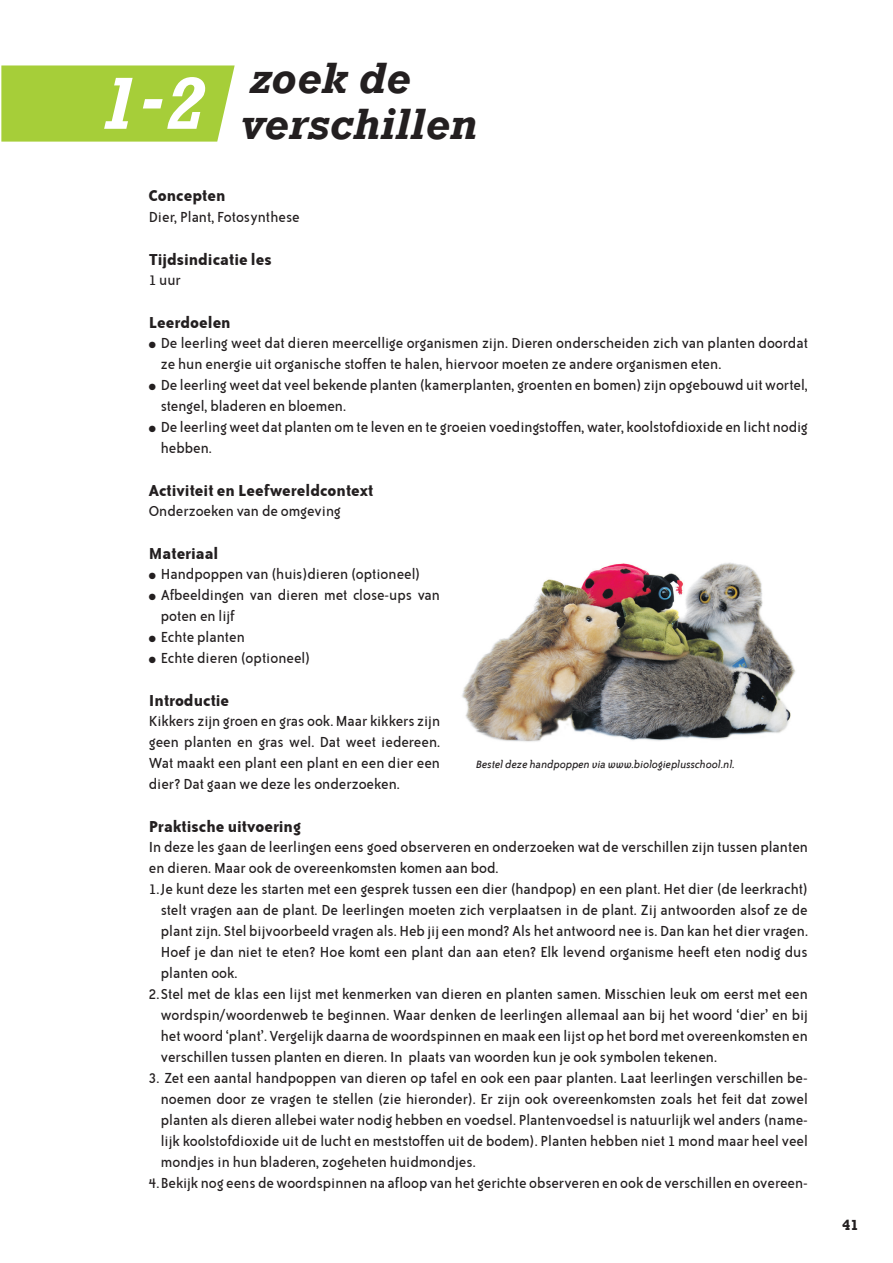
<style>
.page{position:relative;width:893px;height:1263px;background:#fff}
.page>*{position:absolute;margin:0;border:0;box-sizing:border-box;transform-origin:0 0}
.platte_tekst{font:italic 700 75px "Rockwell";color:#fff}
.platte_tekst-2{font:italic 700 45px "Rockwell";color:#231f20}
.tussenkop_vet{font:18px "Bailey Sans ITCTT Bold";color:#231f20}
.tab_tekst{font:16.5px/21px "Bailey Sans ITCTT Book";color:#231f20}
.platte_tekst-3{font:16.5px/21px "Bailey Sans ITCTT Book";color:#231f20;text-align:justify}
.platte_tekst-4{font:700 15px "Rockwell";color:#231f20}
.fotobijschrift{font:italic 12.3px "Bailey Sans ITC";color:#231f20}
</style>
<div class="page">
<svg style="left:1px;top:65px;width:234px;height:77px;background:#aad043"></svg>
<img style="left:462px;top:562px;width:334px;height:180px">
<p class="platte_tekst" style="left:98px;top:59px;width:109px">1-2</p>
<p class="platte_tekst-2" style="left:250px;top:51px;width:162px">zoek de</p>
<p class="platte_tekst-2" style="left:241px;top:98px;width:238px">verschillen</p>
<p class="tussenkop_vet" style="left:149px;top:186px;width:78px">Concepten</p>
<p class="platte_tekst-3" style="left:149px;top:207px;width:152px">Dier, Plant, Fotosynthese</p>
<p class="tussenkop_vet" style="left:149px;top:249px;width:124px">Tijdsindicatie les</p>
<p class="platte_tekst-3" style="left:149px;top:270px;width:34px">1 uur</p>
<p class="tussenkop_vet" style="left:149px;top:312px;width:83px">Leerdoelen</p>
<p class="tab_tekst" style="left:161px;top:333px;width:649px;text-indent:-12px">● De leerling weet dat dieren meercellige organismen zijn. Dieren onderscheiden zich van planten doordat ze hun energie uit organische stoffen te halen, hiervoor moeten ze andere organismen eten.</p>
<p class="tab_tekst" style="left:161px;top:375px;width:649px;text-indent:-12px">● De leerling weet dat veel bekende planten (kamerplanten, groenten en bomen) zijn opgebouwd uit wortel, stengel, bladeren en bloemen.</p>
<p class="tab_tekst" style="left:161px;top:417px;width:648px;text-indent:-12px">● De leerling weet dat planten om te leven en te groeien voedingstoffen, water, koolstofdioxide en licht nodig hebben.</p>
<p class="tussenkop_vet" style="left:149px;top:480px;width:226px">Activiteit en Leefwereldcontext</p>
<p class="platte_tekst-3" style="left:149px;top:501px;width:193px">Onderzoeken van de omgeving</p>
<p class="tussenkop_vet" style="left:149px;top:543px;width:71px">Materiaal</p>
<p class="tab_tekst" style="left:149px;top:564px;width:273px">● Handpoppen van (huis)dieren (optioneel)</p>
<p class="tab_tekst" style="left:161px;top:585px;width:281px;text-indent:-12px">● Afbeeldingen van dieren met close-ups van poten en lijf</p>
<p class="tab_tekst" style="left:149px;top:627px;width:97px">● Echte planten</p>
<p class="tab_tekst" style="left:149px;top:648px;width:163px">● Echte dieren (optioneel)</p>
<p class="tussenkop_vet" style="left:149px;top:690px;width:82px">Introductie</p>
<p class="platte_tekst-3" style="left:149px;top:711px;width:293px">Kikkers zijn groen en gras ook. Maar kikkers zijn geen planten en gras wel. Dat weet iedereen.<br>Wat maakt een plant een plant en een dier een dier? Dat gaan we deze les onderzoeken.</p>
<p class="tussenkop_vet" style="left:149px;top:816px;width:154px">Praktische uitvoering</p>
<p class="tab_tekst" style="left:149px;top:837px;width:661px">In deze les gaan de leerlingen eens goed observeren en onderzoeken wat de verschillen zijn tussen planten</p>
<p class="tab_tekst" style="left:149px;top:858px;width:351px">en dieren. Maar ook de overeenkomsten komen aan bod.</p>
<p class="tab_tekst" style="left:161px;top:879px;width:649px;text-align:justify;text-indent:-12px">1.Je kunt deze les starten met een gesprek tussen een dier (handpop) en een plant. Het dier (de leerkracht) stelt vragen aan de plant. De leerlingen moeten zich verplaatsen in de plant. Zij antwoorden alsof ze de plant zijn. Stel bijvoorbeeld vragen als. Heb jij een mond? Als het antwoord nee is. Dan kan het dier vragen.<br>Hoef je dan niet te eten? Hoe komt een plant dan aan eten? Elk levend organisme heeft eten nodig dus planten ook.</p>
<p class="tab_tekst" style="left:161px;top:984px;width:649px;text-align:justify;text-indent:-12px">2.Stel met de klas een lijst met kenmerken van dieren en planten samen. Misschien leuk om eerst met een wordspin/woordenweb te beginnen. Waar denken de leerlingen allemaal aan bij het woord ‘dier’ en bij het woord ‘plant’. Vergelijk daarna de woordspinnen en maak een lijst op het bord met overeenkomsten en verschillen tussen planten en dieren. In plaats van woorden kun je ook symbolen tekenen.</p>
<p class="tab_tekst" style="left:161px;top:1068px;width:649px;text-align:justify;text-indent:-12px">3. Zet een aantal handpoppen van dieren op tafel en ook een paar planten. Laat leerlingen verschillen be&shy;noemen door ze vragen te stellen (zie hieronder). Er zijn ook overeenkomsten zoals het feit dat zowel planten als dieren allebei water nodig hebben en voedsel. Plantenvoedsel is natuurlijk wel anders (name&shy;lijk koolstofdioxide uit de lucht en meststoffen uit de bodem). Planten hebben niet 1 mond maar heel veel mondjes in hun bladeren, zogeheten huidmondjes.</p>
<p class="tab_tekst" style="left:149px;top:1173px;width:661px">4.Bekijk nog eens de woordspinnen na afloop van het gerichte observeren en ook de verschillen en overeen-</p>
<p class="fotobijschrift" style="left:476px;top:758px;width:260px">Bestel deze handpoppen via www.biologieplusschool.nl.</p>
<p class="platte_tekst-4" style="left:842px;top:1216px;width:18px">41</p>
</div>
